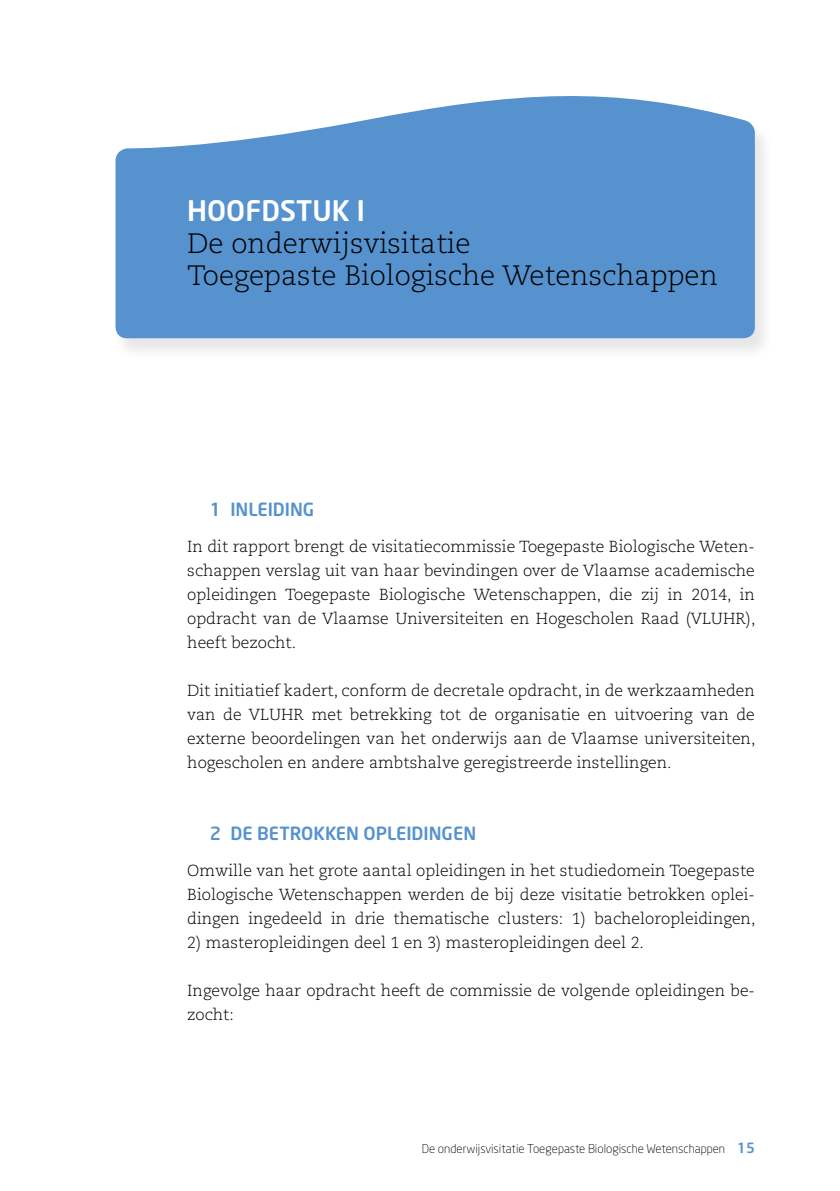
<style>
.page{position:relative;width:840px;height:1191px;background:#fff}
.page>*{position:absolute;margin:0;border:0;box-sizing:border-box;transform-origin:0 0}
.t1{font:300 28px/32px "Caecilia";color:#000}
.t2{font:500 28px "Neo Sans";color:#fff}
.t3{font:500 18px "Neo Sans";color:#5692ce}
.t4{font:300 16px/24px "Caecilia";color:#000;text-align:justify}
.t5{font:300 12px "Neo Sans";color:#000}
.s1{font-weight:500;font-size:14px;color:#5692ce}
</style>
<div class="page">
<div style="left:112px;top:97px;width:661px;height:264px;background:#f3f3f3"></div>
<svg style="left:115px;top:96px;width:639px;height:242px;background:#659cd2"></svg>
<h1 class="t2" style="left:187px;top:193px;width:179px">HOOFDSTUK I</h1>
<h1 class="t1" style="left:187px;top:228px;width:531px">De onderwijsvisitatie<br>Toegepaste Biologische Wetenschappen</h1>
<p class="t3" style="left:210px;top:498px;width:106px">1 INLEIDING</p>
<p class="t4" style="left:187px;top:535px;width:569px">In dit rapport brengt de visitatiecommissie Toegepaste Biologische Weten&shy;schappen verslag uit van haar bevindingen over de Vlaamse academische opleidingen Toegepaste Biologische Wetenschappen, die zij in 2014, in opdracht van de Vlaamse Universiteiten en Hogescholen Raad (VLUHR), heeft bezocht.</p>
<p class="t4" style="left:187px;top:679px;width:569px">Dit initiatief kadert, conform de decretale opdracht, in de werkzaamheden van de VLUHR met betrekking tot de organisatie en uitvoering van de externe beoordelingen van het onderwijs aan de Vlaamse universiteiten, hogescholen en andere ambtshalve geregistreerde instellingen.</p>
<p class="t3" style="left:210px;top:822px;width:268px">2 DE BETROKKEN OPLEIDINGEN</p>
<p class="t4" style="left:187px;top:859px;width:569px">Omwille van het grote aantal opleidingen in het studiedomein Toegepaste Biologische Wetenschappen werden de bij deze visitatie betrokken oplei&shy;dingen ingedeeld in drie thematische clusters: 1) bacheloropleidingen,</p>
<p class="t4" style="left:187px;top:931px;width:458px">2) masteropleidingen deel 1 en 3) masteropleidingen deel 2.</p>
<p class="t4" style="left:187px;top:979px;width:566px">Ingevolge haar opdracht heeft de commissie de volgende opleidingen be&shy;zocht:</p>
<p class="t5" style="left:421px;top:1141px;width:334px">De onderwijsvisitatie Toegepaste Biologische Wetenschappen <span class="s1">15</span></p>
</div>
